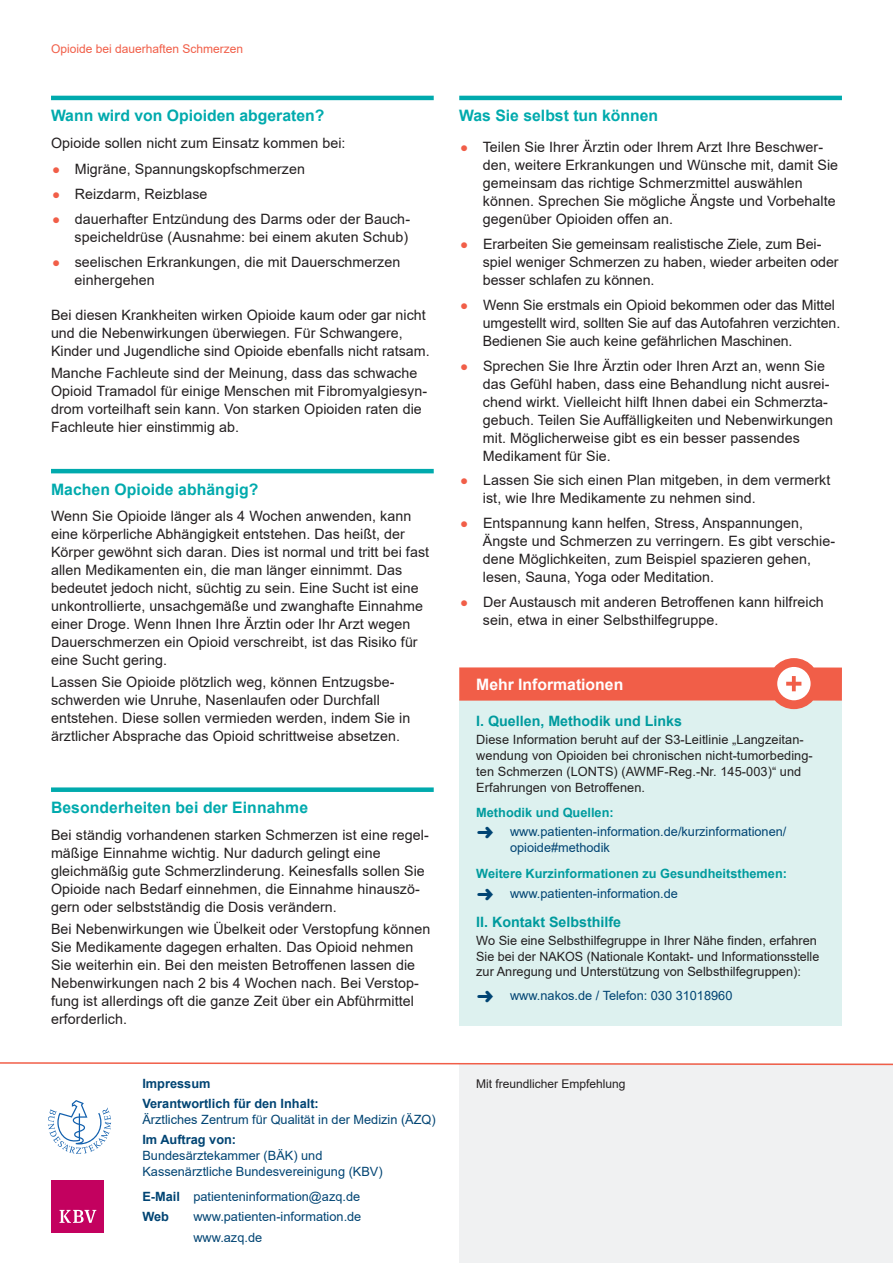
<style>
.page{position:relative;width:893px;height:1263px;background:#fff}
.page>*{position:absolute;margin:0;border:0;box-sizing:border-box;transform-origin:0 0}
.t1{font:700 15.75px "Arial";letter-spacing:.005em;color:#00aaad}
.t2{font:700 15.75px "Arial";color:#fff}
.t3{font:14.25px/18px "Arial";letter-spacing:.005em;color:#231f20}
.t4{font:700 14.25px "Arial";color:#009b9e}
.t5{font:12.75px/15.8px "Arial";color:#004473}
.t6{font:12.75px/15.8px "Arial";color:#231f20}
.t7{font:700 12.75px "Arial";color:#009b9e}
.t8{font:700 12.75px "Arial";color:#004473}
.t9{font:12px "Arial";color:#f15e48}
.t10{font:12px "Arial";color:#231f20}
.s1{font-size:13.5px;color:#f15e48}
.s2{font-family:"MS Gothic";font-size:18px}
.s3{font-weight:700}
</style>
<div class="page">
<hr style="left:51px;top:96px;width:383px;height:4px;background:#00aaad">
<hr style="left:51px;top:469px;width:383px;height:4px;background:#00aaad">
<div style="left:51px;top:787px;width:383px;height:5px;background:#00aaad"></div>
<hr style="left:459px;top:96px;width:383px;height:4px;background:#00aaad">
<div style="left:459px;top:1063px;width:434px;height:200px;background:#f0f1f2"></div>
<svg style="left:0;top:1062px;width:893px;height:4px"></svg>
<svg style="left:48px;top:1100px;width:63px;height:54px"></svg>
<div style="left:51px;top:1180px;width:53px;height:52px;background:#c3015f"></div>
<svg style="left:59px;top:1210px;width:37px;height:13px"></svg>
<div style="left:459px;top:699px;width:383px;height:327px;background:#ddf1ef"></div>
<svg style="left:459px;top:658px;width:383px;height:51px"></svg>
<p class="t9" style="left:51px;top:42px;width:194px">Opioide bei dauerhaften Schmerzen</p>
<p class="t1" style="left:51px;top:107px;width:275px">Wann wird von Opioiden abgeraten?</p>
<p class="t3" style="left:51px;top:134px;width:296px">Opioide sollen nicht zum Einsatz kommen bei:</p>
<p class="t3" style="left:52px;top:160px;width:254px"><span class="s1">●</span> Migräne, Spannungskopfschmerzen</p>
<p class="t3" style="left:52px;top:185px;width:157px"><span class="s1">●</span> Reizdarm, Reizblase</p>
<p class="t3" style="left:52px;top:210px;width:359px;text-align:right"><span class="s1">●</span> dauerhafter Entzündung des Darms oder der Bauch&shy;speicheldrüse (Ausnahme: bei einem akuten Schub)</p>
<p class="t3" style="left:75px;top:253px;width:327px;text-indent:-23px"><span class="s1">●</span> seelischen Erkrankungen, die mit Dauerschmerzen einhergehen</p>
<p class="t3" style="left:51px;top:306px;width:380px">Bei diesen Krankheiten wirken Opioide kaum oder gar nicht und die Nebenwirkungen überwiegen. Für Schwangere,<br>Kinder und Jugendliche sind Opioide ebenfalls nicht ratsam.</p>
<p class="t3" style="left:51px;top:364px;width:378px">Manche Fachleute sind der Meinung, dass das schwache Opioid Tramadol für einige Menschen mit Fibromyalgiesyn&shy;drom vorteilhaft sein kann. Von starken Opioiden raten die Fachleute hier einstimmig ab.</p>
<p class="t1" style="left:51px;top:480px;width:209px">Machen Opioide abhängig?</p>
<p class="t3" style="left:51px;top:507px;width:380px">Wenn Sie Opioide länger als 4 Wochen anwenden, kann eine körperliche Abhängigkeit entstehen. Das heißt, der Körper gewöhnt sich daran. Dies ist normal und tritt bei fast allen Medikamenten ein, die man länger einnimmt. Das bedeutet jedoch nicht, süchtig zu sein. Eine Sucht ist eine unkontrollierte, unsachgemäße und zwanghafte Einnahme einer Droge. Wenn Ihnen Ihre Ärztin oder Ihr Arzt wegen Dauerschmerzen ein Opioid verschreibt, ist das Risiko für eine Sucht gering.</p>
<p class="t3" style="left:51px;top:673px;width:361px">Lassen Sie Opioide plötzlich weg, können Entzugsbe&shy;schwerden wie Unruhe, Nasenlaufen oder Durchfall entstehen. Diese sollen vermieden werden, indem Sie in ärztlicher Absprache das Opioid schrittweise absetzen.</p>
<p class="t1" style="left:51px;top:799px;width:259px">Besonderheiten bei der Einnahme</p>
<p class="t3" style="left:51px;top:826px;width:379px">Bei ständig vorhandenen starken Schmerzen ist eine regel&shy;mäßige Einnahme wichtig. Nur dadurch gelingt eine gleichmäßig gute Schmerzlinderung. Keinesfalls sollen Sie Opioide nach Bedarf einnehmen, die Einnahme hinauszö&shy;gern oder selbstständig die Dosis verändern.</p>
<p class="t3" style="left:51px;top:920px;width:381px">Bei Nebenwirkungen wie Übelkeit oder Verstopfung können Sie Medikamente dagegen erhalten. Das Opioid nehmen Sie weiterhin ein. Bei den meisten Betroffenen lassen die Nebenwirkungen nach 2 bis 4 Wochen nach. Bei Verstop&shy;fung ist allerdings oft die ganze Zeit über ein Abführmittel erforderlich.</p>
<p class="t1" style="left:459px;top:107px;width:200px">Was Sie selbst tun können</p>
<p class="t3" style="left:483px;top:138px;width:357px;text-indent:-23px"><span class="s1">●</span> Teilen Sie Ihrer Ärztin oder Ihrem Arzt Ihre Beschwer&shy;den, weitere Erkrankungen und Wünsche mit, damit Sie gemeinsam das richtige Schmerzmittel auswählen können. Sprechen Sie mögliche Ängste und Vorbehalte gegenüber Opioiden offen an.</p>
<p class="t3" style="left:483px;top:235px;width:357px;text-indent:-23px"><span class="s1">●</span> Erarbeiten Sie gemeinsam realistische Ziele, zum Bei&shy;spiel weniger Schmerzen zu haben, wieder arbeiten oder besser schlafen zu können.</p>
<p class="t3" style="left:483px;top:296px;width:359px;text-indent:-23px"><span class="s1">●</span> Wenn Sie erstmals ein Opioid bekommen oder das Mittel umgestellt wird, sollten Sie auf das Autofahren verzichten.<br>Bedienen Sie auch keine gefährlichen Maschinen.</p>
<p class="t3" style="left:483px;top:357px;width:352px;text-indent:-23px"><span class="s1">●</span> Sprechen Sie Ihre Ärztin oder Ihren Arzt an, wenn Sie das Gefühl haben, dass eine Behandlung nicht ausrei&shy;chend wirkt. Vielleicht hilft Ihnen dabei ein Schmerzta&shy;gebuch. Teilen Sie Auffälligkeiten und Nebenwirkungen mit. Möglicherweise gibt es ein besser passendes Medikament für Sie.</p>
<p class="t3" style="left:483px;top:471px;width:349px;text-indent:-23px"><span class="s1">●</span> Lassen Sie sich einen Plan mitgeben, in dem vermerkt ist, wie Ihre Medikamente zu nehmen sind.</p>
<p class="t3" style="left:483px;top:514px;width:354px;text-indent:-23px"><span class="s1">●</span> Entspannung kann helfen, Stress, Anspannungen, Ängste und Schmerzen zu verringern. Es gibt verschie&shy;dene Möglichkeiten, zum Beispiel spazieren gehen, lesen, Sauna, Yoga oder Meditation.</p>
<p class="t3" style="left:483px;top:593px;width:342px;text-indent:-23px"><span class="s1">●</span> Der Austausch mit anderen Betroffenen kann hilfreich sein, etwa in einer Selbsthilfegruppe.</p>
<p class="t2" style="left:476px;top:675px;width:149px">Mehr Informationen</p>
<p class="t4" style="left:476px;top:713px;width:207px">I. Quellen, Methodik und Links</p>
<p class="t6" style="left:476px;top:732px;width:338px">Diese Information beruht auf der S3-Leitlinie „Langzeitan&shy;wendung von Opioiden bei chronischen nicht-tumorbeding&shy;ten Schmerzen (LONTS) (AWMF-Reg.-Nr. 145-003)“ und Erfahrungen von Betroffenen.</p>
<p class="t7" style="left:476px;top:805px;width:139px">Methodik und Quellen:</p>
<p class="t5" style="left:476px;top:824px;width:312px"><span class="s2">➜</span> www.patienten-information.de/kurzinformationen/</p>
<p class="t5" style="left:510px;top:840px;width:101px">opioide#methodik</p>
<p class="t7" style="left:476px;top:867px;width:312px">Weitere Kurzinformationen zu Gesund heits them en:</p>
<p class="t5" style="left:476px;top:885px;width:203px"><span class="s2">➜</span> www.patienten-information.de</p>
<p class="t4" style="left:476px;top:914px;width:146px">II. Kontakt Selbsthilfe</p>
<p class="t6" style="left:476px;top:932px;width:345px">Wo Sie eine Selbsthilfegruppe in Ihrer Nähe finden, erfahren<br>Sie bei der NAKOS (Nationale Kontakt- und Informationsstelle zur Anregung und Unterstützung von Selbsthilfegruppen):</p>
<p class="t5" style="left:476px;top:987px;width:258px"><span class="s2">➜</span> www.nakos.de / Telefon: 030 31018960</p>
<p class="t8" style="left:142px;top:1077px;width:70px">Impressum</p>
<p class="t10" style="left:476px;top:1077px;width:151px">Mit freundlicher Empfehlung</p>
<p class="t5" style="left:142px;top:1096px;width:295px"><span class="s3">Verantwortlich für den Inhalt:<br></span>Ärztliches Zentrum für Qualität in der Medizin (ÄZQ)</p>
<p class="t5" style="left:142px;top:1132px;width:242px"><span class="s3">Im Auftrag von:<br></span>Bundesärztekammer (BÄK) und<br>Kassenärztliche Bundes vereinigung (KBV)</p>
<p class="t5" style="left:142px;top:1188px;width:219px"><span class="s3">E-Mail</span> patienteninformation@azq.de</p>
<p class="t8" style="left:142px;top:1210px;width:28px">Web</p>
<p class="t5" style="left:193px;top:1209px;width:169px">www.patienten-information.de</p>
<p class="t5" style="left:193px;top:1230px;width:70px">www.azq.de</p>
</div>
